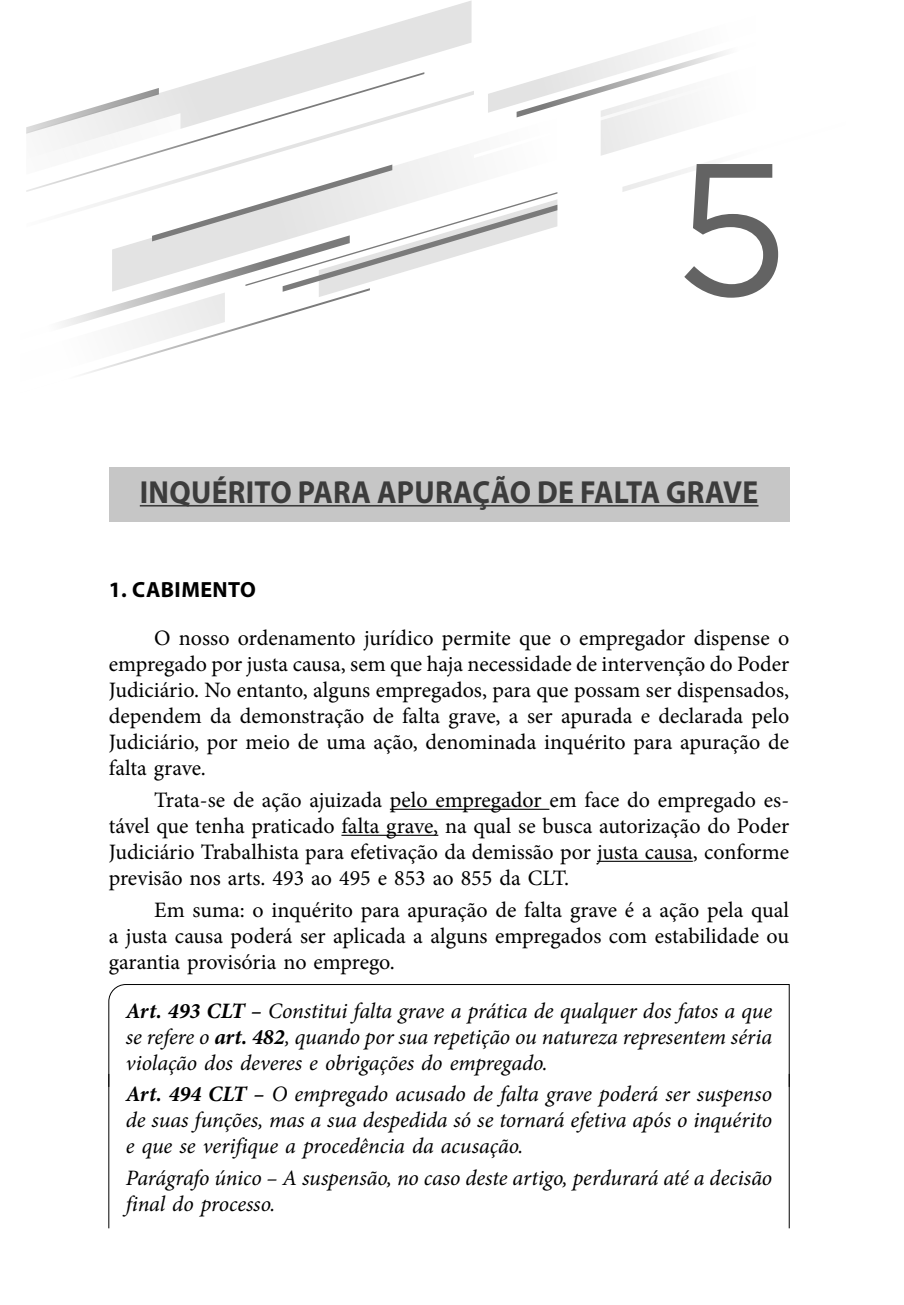
<style>
.page{position:relative;width:904px;height:1305px;background:#fff}
.page>*{position:absolute;margin:0;border:0;box-sizing:border-box;transform-origin:0 0}
.tit_num{font:187.6px "Gotham";color:#636363}
.tit{font:700 32px "Myriad Pro";letter-spacing:.01em;color:#3c3c3c;scale:.93 1}
.t{font:22px/26px "Minion Pro";color:#000;text-align:justify}
.texto_box_meio{font:italic 22px/26px "Minion Pro";letter-spacing:-.005em;color:#000;text-align:justify}
.texto_box_inicio{font:italic 22px/26px "Minion Pro";letter-spacing:-.005em;color:#000;text-align:justify}
.tit_1{font:700 22px "Myriad Pro";letter-spacing:.02em;color:#000}
.s1{font-weight:700}
</style>
<div class="page">
<svg style="left:63px;top:1px;width:662px;height:373px"></svg>
<svg style="left:26px;top:91px;width:448px;height:136px"></svg>
<div style="left:109px;top:467px;width:680px;height:55px;background:#c6c6c6"></div>
<hr style="left:140px;top:505px;width:618px;height:1px;background:#3c3c3c">
<hr style="left:390px;top:808px;width:159px;height:1px;background:#000">
<hr style="left:341px;top:834px;width:97px;height:1px;background:#000">
<hr style="left:597px;top:860px;width:96px;height:1px;background:#000">
<svg style="left:108px;top:984px;width:682px;height:103px"></svg>
<hr style="left:108px;top:1073px;width:1px;height:155px;background:#000">
<hr style="left:789px;top:1073px;width:1px;height:155px;background:#000">
<p class="tit_num" style="left:674px;top:109px;width:116px">5</p>
<p class="tit" style="left:140px;top:471px;width:666px">INQUÉRITO PARA APURAÇÃO DE FALTA GRAVE</p>
<p class="tit_1" style="left:109px;top:575px;width:149px">1. CABIMENTO</p>
<p class="t" style="left:109px;top:625px;width:682px;text-indent:45px">O nosso ordenamento jurídico permite que o empregador dispense o empregado por justa causa, sem que haja necessidade de intervenção do Poder Judiciário. No entanto, alguns empregados, para que possam ser dispensados, dependem da demonstração de falta grave, a ser apurada e declarada pelo Judiciário, por meio de uma ação, denominada inquérito para apuração de falta grave.</p>
<p class="t" style="left:109px;top:787px;width:682px;text-indent:45px">Trata-se de ação ajuizada pelo empregador em face do empregado es&shy;tável que tenha praticado falta grave, na qual se busca autorização do Poder Judiciário Trabalhista para efetivação da demissão por justa causa, conforme previsão nos arts. 493 ao 495 e 853 ao 855 da CLT.</p>
<p class="t" style="left:109px;top:896px;width:682px;text-indent:45px">Em suma: o inquérito para apuração de falta grave é a ação pela qual a justa causa poderá ser aplicada a alguns empregados com estabilidade ou garantia provisória no emprego.</p>
<p class="texto_box_inicio" style="left:126px;top:997px;width:648px"><span class="s1">Art. 493 CLT –</span> Constitui falta grave a prática de qualquer dos fatos a que se refere o <span class="s1">art. 482</span>, quando por sua repetição ou natureza representem séria violação dos deveres e obrigações do empregado.</p>
<p class="texto_box_meio" style="left:126px;top:1081px;width:648px"><span class="s1">Art. 494 CLT –</span> O empregado acusado de falta grave poderá ser suspenso de suas funções, mas a sua despedida só se tornará efetiva após o inquérito e que se verifique a procedência da acusação.</p>
<p class="texto_box_meio" style="left:126px;top:1164px;width:648px">Parágrafo único – A suspensão, no caso deste artigo, perdurará até a decisão final do processo.</p>
</div>
